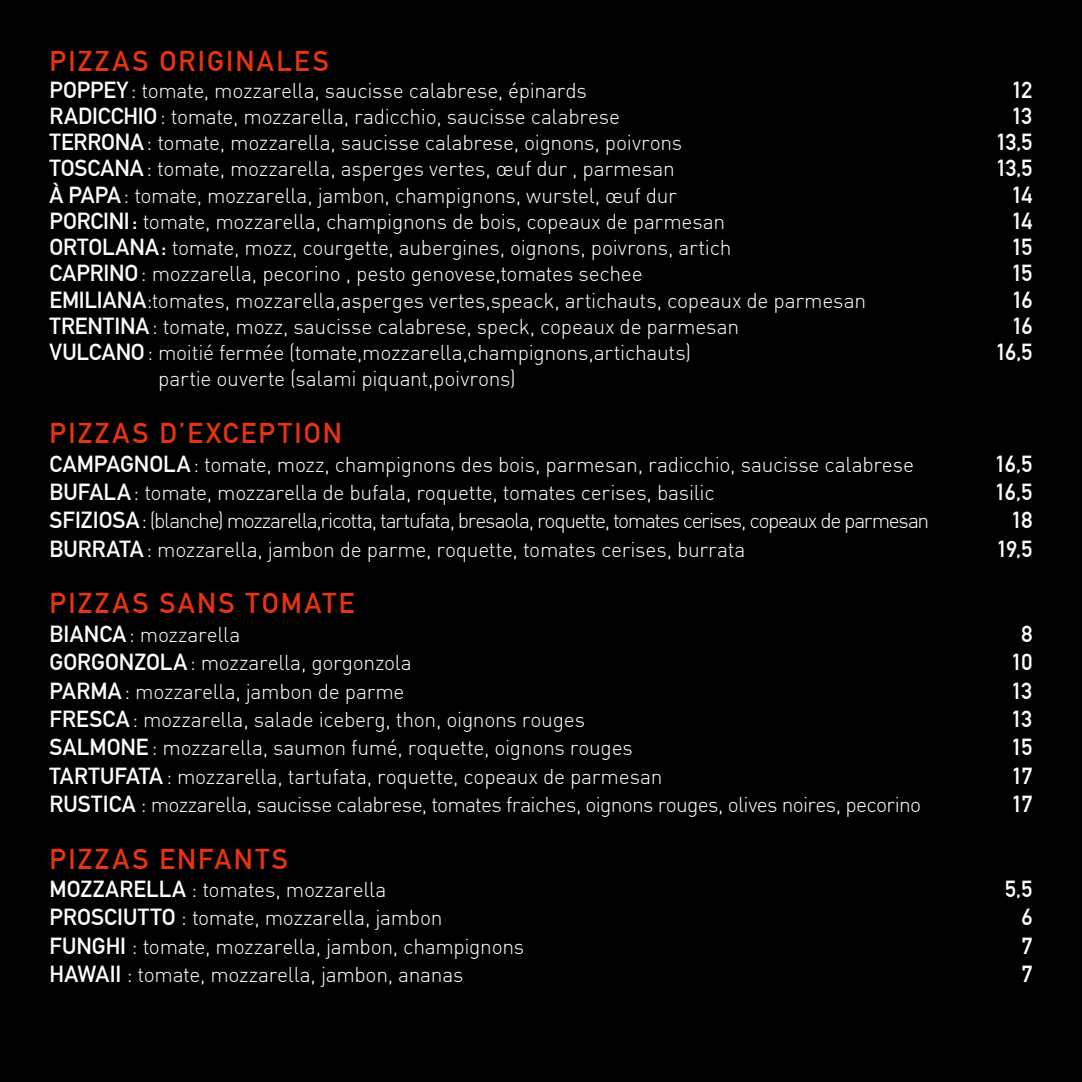
<style>
.page{position:relative;width:1082px;height:1082px;background:#fff}
.page>*{position:absolute;margin:0;border:0;box-sizing:border-box;transform-origin:0 0}
.t1{font:700 28px "DIN Alternate";letter-spacing:.08em;color:#e63312}
.Tabs_prix_emporté{font:700 22.75px "DIN Alternate";letter-spacing:-.055em;color:#fff}
.Tabs_prix_emporté-2{font:300 21px "DIN";letter-spacing:-.015em;color:#fff}
.Tabs_prix_emporté-3{font:300 21px "DIN";letter-spacing:-.065em;color:#fff}
.Tabs_prix_emporté-4{font:300 21px "DIN";letter-spacing:-.035em;color:#fff}
.s1{font-family:"DIN Alternate";font-weight:700;font-size:22.75px}
</style>
<div class="page">
<div style="left:0;top:0;width:1081px;height:1081px;background:#000"></div>
<p class="t1" style="left:50px;top:40px;width:280px">PIZZAS ORIGINALES</p>
<p class="Tabs_prix_emporté-2" style="left:50px;top:77px;width:538px"><span class="s1">POPPEY</span>: tomate, mozzarella, saucisse calabrese, épinards</p>
<p class="Tabs_prix_emporté" style="left:1011px;top:72px;width:22px">12</p>
<p class="Tabs_prix_emporté-2" style="left:50px;top:103px;width:572px"><span class="s1">RADICCHIO</span>: tomate, mozzarella, radicchio, saucisse calabrese</p>
<p class="Tabs_prix_emporté" style="left:1011px;top:98px;width:22px">13</p>
<p class="Tabs_prix_emporté-2" style="left:50px;top:130px;width:634px"><span class="s1">TERRONA</span>: tomate, mozzarella, saucisse calabrese, oignons, poivrons</p>
<p class="Tabs_prix_emporté" style="left:995px;top:125px;width:38px">13,5</p>
<p class="Tabs_prix_emporté-2" style="left:50px;top:156px;width:627px"><span class="s1">TOSCANA</span>: tomate, mozzarella, asperges vertes, œuf dur , parmesan</p>
<p class="Tabs_prix_emporté" style="left:995px;top:151px;width:38px">13,5</p>
<p class="Tabs_prix_emporté-2" style="left:50px;top:182px;width:628px"><span class="s1">À PAPA</span>: tomate, mozzarella, jambon, champignons, wurstel, œuf dur</p>
<p class="Tabs_prix_emporté" style="left:1011px;top:177px;width:22px">14</p>
<p class="Tabs_prix_emporté-2" style="left:50px;top:208px;width:677px"><span class="s1">PORCINI:</span> tomate, mozzarella, champignons de bois, copeaux de parmesan</p>
<p class="Tabs_prix_emporté" style="left:1011px;top:203px;width:22px">14</p>
<p class="Tabs_prix_emporté-2" style="left:50px;top:235px;width:683px"><span class="s1">ORTOLANA:</span> tomate, mozz, courgette, aubergines, oignons, poivrons, artich</p>
<p class="Tabs_prix_emporté" style="left:1011px;top:230px;width:22px">15</p>
<p class="Tabs_prix_emporté-2" style="left:50px;top:261px;width:594px"><span class="s1">CAPRINO</span>: mozzarella, pecorino , pesto genovese,tomates sechee</p>
<p class="Tabs_prix_emporté" style="left:1011px;top:256px;width:22px">15</p>
<p class="Tabs_prix_emporté-2" style="left:50px;top:287px;width:818px"><span class="s1">EMILIANA</span>:tomates, mozzarella,asperges vertes,speack, artichauts, copeaux de parmesan</p>
<p class="Tabs_prix_emporté" style="left:1011px;top:282px;width:22px">16</p>
<p class="Tabs_prix_emporté-2" style="left:50px;top:313px;width:691px"><span class="s1">TRENTINA</span>: tomate, mozz, saucisse calabrese, speck, copeaux de parmesan</p>
<p class="Tabs_prix_emporté" style="left:1012px;top:308px;width:22px">16</p>
<p class="Tabs_prix_emporté-2" style="left:50px;top:340px;width:643px"><span class="s1">VULCANO</span>: moitié fermée (tomate,mozzarella,champignons,artichauts)</p>
<p class="Tabs_prix_emporté" style="left:995px;top:335px;width:38px">16,5</p>
<p class="Tabs_prix_emporté-2" style="left:158px;top:366px;width:359px">partie ouverte (salami piquant,poivrons)</p>
<p class="t1" style="left:50px;top:412px;width:294px">PIZZAS D’EXCEPTION</p>
<p class="Tabs_prix_emporté-2" style="left:50px;top:451px;width:865px"><span class="s1">CAMPAGNOLA</span>: tomate, mozz, champignons des bois, parmesan, radicchio, saucisse calabrese</p>
<p class="Tabs_prix_emporté" style="left:995px;top:446px;width:39px">16,5</p>
<p class="Tabs_prix_emporté-2" style="left:50px;top:479px;width:666px"><span class="s1">BUFALA</span>: tomate, mozzarella de bufala, roquette, tomates cerises, basilic</p>
<p class="Tabs_prix_emporté" style="left:995px;top:474px;width:39px">16,5</p>
<p class="Tabs_prix_emporté-3" style="left:50px;top:508px;width:881px"><span class="s1">SFIZIOSA</span>: (blanche) mozzarella,ricotta, tartufata, bresaola, roquette, tomates cerises, copeaux de parmesan</p>
<p class="Tabs_prix_emporté" style="left:1011px;top:503px;width:22px">18</p>
<p class="Tabs_prix_emporté-2" style="left:50px;top:536px;width:697px"><span class="s1">BURRATA</span>: mozzarella, jambon de parme, roquette, tomates cerises, burrata</p>
<p class="Tabs_prix_emporté" style="left:996px;top:531px;width:37px">19,5</p>
<p class="t1" style="left:50px;top:582px;width:306px">PIZZAS SANS TOMATE</p>
<p class="Tabs_prix_emporté-2" style="left:50px;top:621px;width:192px"><span class="s1">BIANCA</span>: mozzarella</p>
<p class="Tabs_prix_emporté" style="left:1021px;top:616px;width:12px">8</p>
<p class="Tabs_prix_emporté-2" style="left:50px;top:649px;width:364px"><span class="s1">GORGONZOLA</span>: mozzarella, gorgonzola</p>
<p class="Tabs_prix_emporté" style="left:1011px;top:644px;width:22px">10</p>
<p class="Tabs_prix_emporté-2" style="left:50px;top:678px;width:356px"><span class="s1">PARMA</span>: mozzarella, jambon de parme</p>
<p class="Tabs_prix_emporté" style="left:1011px;top:673px;width:22px">13</p>
<p class="Tabs_prix_emporté-2" style="left:50px;top:706px;width:537px"><span class="s1">FRESCA</span>: mozzarella, salade iceberg, thon, oignons rouges</p>
<p class="Tabs_prix_emporté" style="left:1011px;top:701px;width:22px">13</p>
<p class="Tabs_prix_emporté-2" style="left:50px;top:734px;width:585px"><span class="s1">SALMONE</span>: mozzarella, saumon fumé, roquette, oignons rouges</p>
<p class="Tabs_prix_emporté" style="left:1011px;top:730px;width:22px">15</p>
<p class="Tabs_prix_emporté-2" style="left:50px;top:763px;width:614px"><span class="s1">TARTUFATA</span>: mozzarella, tartufata, roquette, copeaux de parmesan</p>
<p class="Tabs_prix_emporté" style="left:1011px;top:758px;width:22px">17</p>
<p class="Tabs_prix_emporté-4" style="left:50px;top:791px;width:873px"><span class="s1">RUSTICA</span> : mozzarella, saucisse calabrese, tomates fraiches, oignons rouges, olives noires, pecorino</p>
<p class="Tabs_prix_emporté" style="left:1011px;top:786px;width:22px">17</p>
<p class="t1" style="left:50px;top:837px;width:240px">PIZZAS ENFANTS</p>
<p class="Tabs_prix_emporté-2" style="left:50px;top:876px;width:338px"><span class="s1">MOZZARELLA</span> : tomates, mozzarella</p>
<p class="Tabs_prix_emporté" style="left:1005px;top:871px;width:29px">5,5</p>
<p class="Tabs_prix_emporté-2" style="left:50px;top:904px;width:394px"><span class="s1">PROSCIUTTO</span> : tomate, mozzarella, jambon</p>
<p class="Tabs_prix_emporté" style="left:1021px;top:900px;width:12px">6</p>
<p class="Tabs_prix_emporté-2" style="left:50px;top:933px;width:476px"><span class="s1">FUNGHI</span> : tomate, mozzarella, jambon, champignons</p>
<p class="Tabs_prix_emporté" style="left:1021px;top:928px;width:12px">7</p>
<p class="Tabs_prix_emporté-2" style="left:50px;top:961px;width:415px"><span class="s1">HAWAII</span> : tomate, mozzarella, jambon, ananas</p>
<p class="Tabs_prix_emporté" style="left:1021px;top:956px;width:12px">7</p>
</div>
